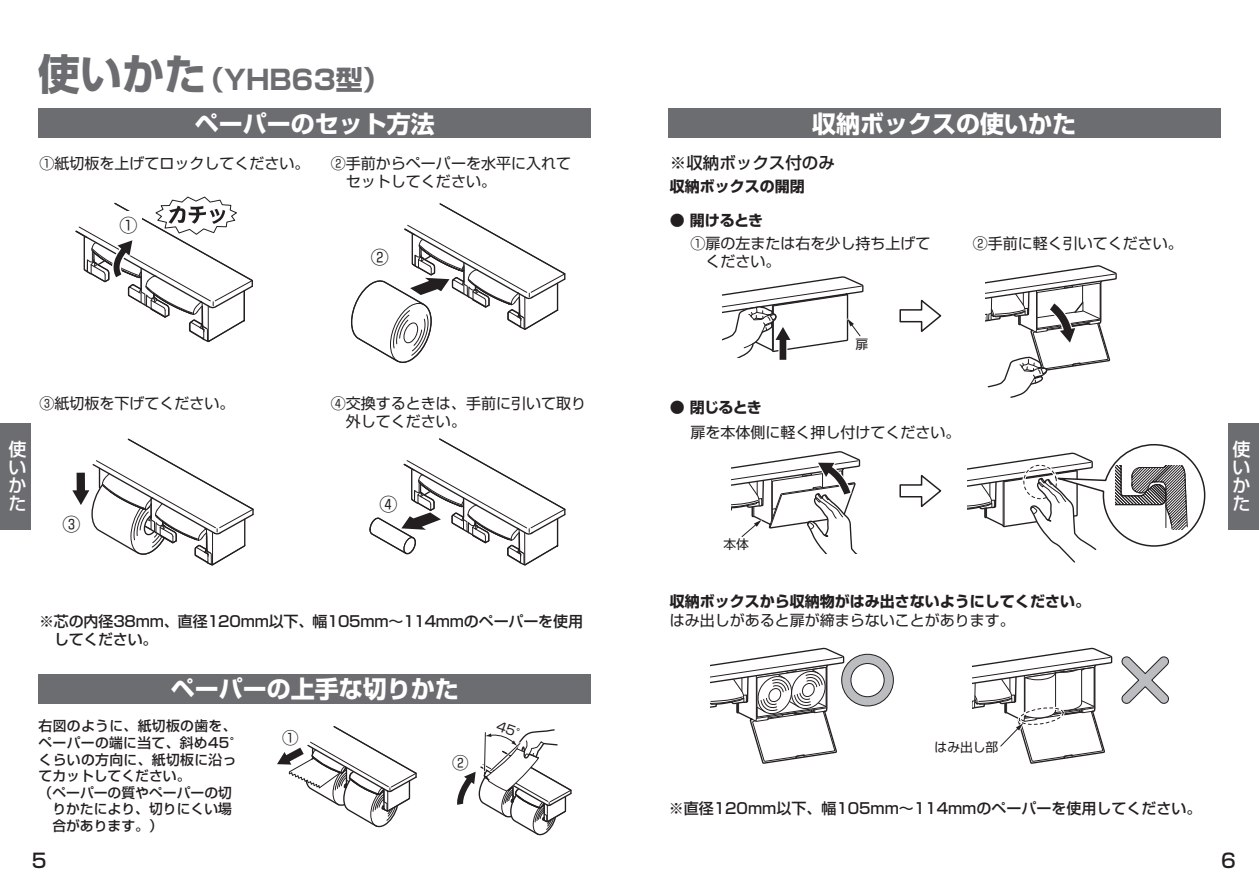
<style>
.page{position:relative;width:1259px;height:893px;background:#fff}
.page>*{position:absolute;margin:0;border:0;box-sizing:border-box;transform-origin:0 0}
.t1{font:700 27px "Shin Go Pro";color:#6c6d70}
.t2{font:700 24px "Shin Go Pro";color:#fff}
.t3{font:500 19.5px "Shin Go Pro";color:#231f20}
.t4{font:500 18px/18px "Shin Go Pro";color:#fff;text-align:justify}
.t5{font:18px "Shin Go Pro";color:#231f20}
.t6{font:500 16.5px "Shin Go Pro";color:#231f20}
.t7{font:16.5px "Shin Go Pro";color:#231f20}
.t8{font:15px/18px "Shin Go Pro";color:#231f20}
.t9{font:500 15px/18px "Shin Go Pro";letter-spacing:-.005em;color:#231f20}
.t10{font:700 15px "Shin Go Pro";color:#231f20}
.t11{font:500 13.8px "Shin Go Pro";color:#231f20}
.t12{font:500 13.8px "Shin Go Pro";letter-spacing:.025em;color:#231f20}
.t13{font:500 13.8px "Shin Go Pro";letter-spacing:.02em;color:#231f20}
.t14{font:12.75px "Shin Go Pro";color:#231f20}
.s1{font-size:42px}
</style>
<div class="page">
<div style="left:1228px;top:423px;width:31px;height:106px;background:#6c6d70"></div>
<div style="left:668px;top:108px;width:552px;height:30px;background:#6c6d70"></div>
<svg style="left:1121px;top:656px;width:48px;height:48px"></svg>
<svg style="left:710px;top:647px;width:184px;height:117px"></svg>
<svg style="left:972px;top:647px;width:141px;height:117px"></svg>
<svg style="left:899px;top:299px;width:43px;height:33px"></svg>
<svg style="left:899px;top:475px;width:43px;height:32px"></svg>
<svg style="left:967px;top:444px;width:239px;height:119px"></svg>
<svg style="left:731px;top:451px;width:130px;height:102px"></svg>
<svg style="left:985px;top:265px;width:132px;height:133px"></svg>
<svg style="left:722px;top:276px;width:142px;height:84px"></svg>
<div style="left:0;top:423px;width:31px;height:106px;background:#6c6d70"></div>
<svg style="left:369px;top:438px;width:197px;height:128px"></svg>
<svg style="left:72px;top:438px;width:182px;height:128px"></svg>
<svg style="left:351px;top:203px;width:215px;height:161px"></svg>
<svg style="left:277px;top:726px;width:140px;height:102px"></svg>
<div style="left:38px;top:108px;width:553px;height:30px;background:#6c6d70"></div>
<div style="left:38px;top:674px;width:553px;height:30px;background:#6c6d70"></div>
<svg style="left:75px;top:196px;width:178px;height:147px"></svg>
<div style="left:116px;top:211px;width:25px;height:26px;background:#fff"></div>
<svg style="left:457px;top:729px;width:115px;height:107px"></svg>
<h1 class="t1" style="left:38px;top:58px;width:353px"><span class="s1">使いかた</span>（YHB63型）</h1>
<h2 class="t2" style="left:195px;top:104px;width:241px">ペーパーのセット方法</h2>
<p class="t8" style="left:39px;top:152px;width:271px">①紙切板を上げてロックしてください。</p>
<p class="t8" style="left:331px;top:152px;width:241px">②手前からペーパーを水平に入れて　セットしてください。</p>
<p class="t5" style="left:120px;top:210px;width:19px">①</p>
<p class="t5" style="left:371px;top:242px;width:19px">②</p>
<p class="t4" style="left:9px;top:438px;width:19px">使いかた</p>
<p class="t8" style="left:39px;top:393px;width:196px">③紙切板を下げてください。</p>
<p class="t8" style="left:331px;top:393px;width:256px">④交換するときは、手前に引いて取り　外してください。</p>
<p class="t5" style="left:62px;top:509px;width:19px">③</p>
<p class="t5" style="left:379px;top:490px;width:19px">④</p>
<p class="t9" style="left:39px;top:610px;width:545px">※芯の内径38mm、直径120mm以下、幅105mm～114mmのペーパーを使用　してください。</p>
<h2 class="t2" style="left:171px;top:670px;width:290px">ペーパーの上手な切りかた</h2>
<p class="t12" style="left:39px;top:715px;width:200px">右図のように、紙切板の歯を、</p>
<p class="t13" style="left:39px;top:731px;width:206px">ペーパーの端に当て、斜め45°</p>
<p class="t12" style="left:39px;top:748px;width:200px">くらいの方向に、紙切板に沿っ</p>
<p class="t11" style="left:39px;top:765px;width:154px">てカットしてください。</p>
<p class="t11" style="left:39px;top:781px;width:195px">（ペーパーの質やペーパーの切</p>
<p class="t11" style="left:52px;top:798px;width:181px">りかたにより、切りにくい場</p>
<p class="t11" style="left:52px;top:814px;width:112px">合があります。）</p>
<p class="t7" style="left:282px;top:724px;width:18px">①</p>
<p class="t7" style="left:452px;top:749px;width:18px">②</p>
<h3 class="t3" style="left:32px;top:844px;width:16px">5</h3>
<h2 class="t2" style="left:812px;top:104px;width:265px">収納ボックスの使いかた</h2>
<p class="t6" style="left:670px;top:149px;width:166px">※収納ボックス付のみ</p>
<p class="t10" style="left:670px;top:175px;width:136px">収納ボックスの開閉</p>
<p class="t10" style="left:670px;top:208px;width:95px">● 開けるとき</p>
<p class="t8" style="left:690px;top:233px;width:241px">①扉の左または右を少し持ち上げて　ください。</p>
<p class="t8" style="left:973px;top:233px;width:211px">②手前に軽く引いてください。</p>
<p class="t10" style="left:670px;top:395px;width:93px">● 閉じるとき</p>
<p class="t14" style="left:855px;top:333px;width:14px">扉</p>
<p class="t8" style="left:690px;top:421px;width:271px">扉を本体側に軽く押し付けてください。</p>
<p class="t14" style="left:723px;top:534px;width:27px">本体</p>
<p class="t10" style="left:670px;top:590px;width:421px">収納ボックスから収納物がはみ出さないようにしてください。</p>
<p class="t8" style="left:670px;top:610px;width:346px">はみ出しがあると扉が締まらないことがあります。</p>
<p class="t4" style="left:1232px;top:438px;width:19px">使いかた</p>
<p class="t14" style="left:934px;top:736px;width:65px">はみ出し部</p>
<p class="t9" style="left:669px;top:798px;width:534px">※直径120mm以下、幅105mm～114mmのペーパーを使用してください。</p>
<h3 class="t3" style="left:1221px;top:844px;width:16px">6</h3>
</div>
